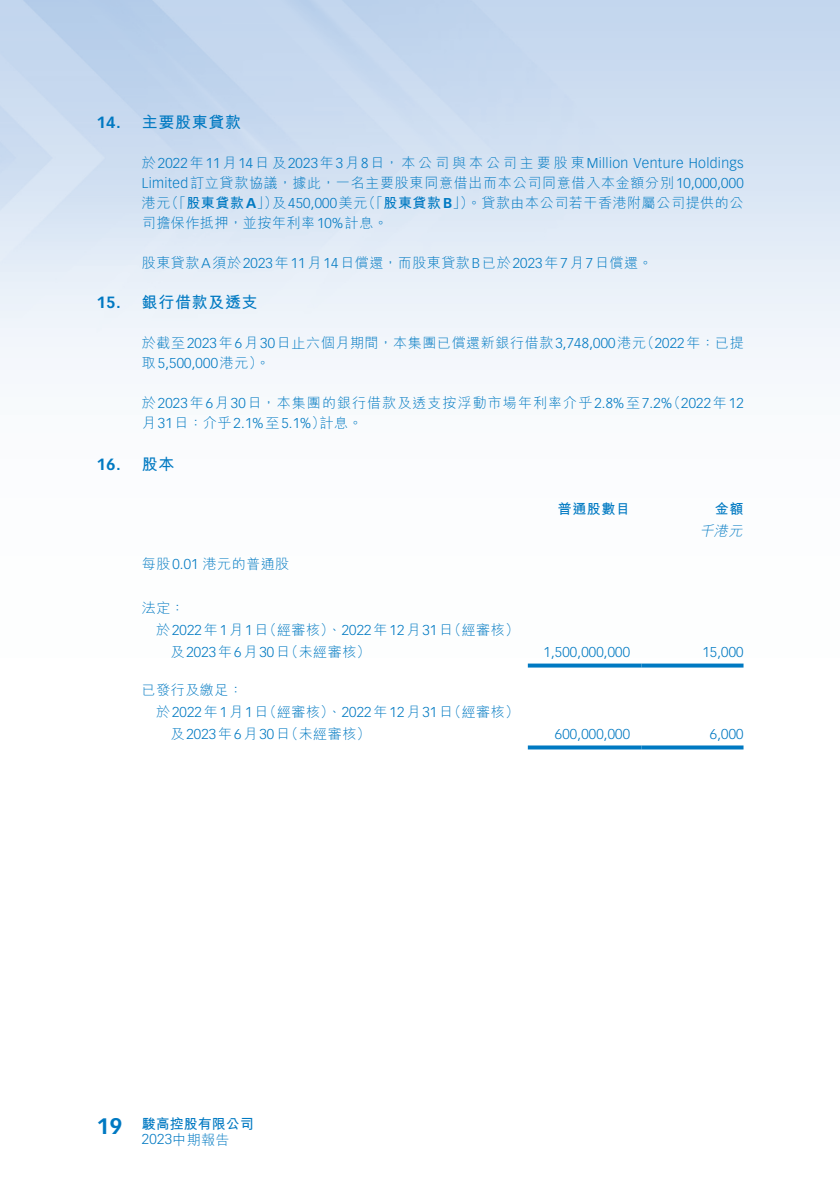
<style>
.page{position:relative;width:840px;height:1191px;background:#fff}
.page>*{position:absolute;margin:0;border:0;box-sizing:border-box;transform-origin:0 0}
.t1{font:700 22px "Vectora LT Std";color:#0079c2}
._07_NH1{font:700 16px "M Hei HK";letter-spacing:.04em;color:#0079c2}
._07_NH1-2{font:700 16px "Vectora LT Std";color:#0079c2}
._06_Notes{font:300 14px/20px "M Hei HK";letter-spacing:.045em;color:#0079c2}
._51_N_Table_txt{font:300 14px "M Hei HK";letter-spacing:.035em;color:#0079c2}
._06_Notes-2{font:300 14px/20px "M Hei HK";letter-spacing:.075em;color:#0079c2}
._06_Notes-3{font:300 14px "Vectora LT Std";letter-spacing:.015em;color:#0079c2}
._51_N_Table_txt-2{font:300 14px "Vectora LT Std";letter-spacing:.015em;color:#0079c2}
._51_N_Table_txt-3{font:700 14px "M Hei HK";color:#0079c2}
._51_N_Table_txt-4{font:italic 300 14px "M Hei HK";color:#0079c2}
.s1{font-family:"Vectora LT Std"}
.s2{font-weight:700}
.s3{font-family:"Vectora LT Std";font-weight:700}
.s4{font-family:"M Hei HK"}
</style>
<div class="page">
<svg style="left:527px;top:663px;width:114px;height:4px"></svg>
<svg style="left:641px;top:663px;width:102px;height:4px"></svg>
<svg style="left:527px;top:745px;width:114px;height:4px"></svg>
<svg style="left:641px;top:745px;width:102px;height:4px"></svg>
<p class="_07_NH1-2" style="left:96px;top:112px;width:26px">14.</p>
<p class="_07_NH1-2" style="left:96px;top:292px;width:26px">15.</p>
<p class="_07_NH1-2" style="left:96px;top:454px;width:26px">16.</p>
<p class="_07_NH1" style="left:142px;top:110px;width:101px">主要股東貸款</p>
<p class="_06_Notes" style="left:142px;top:152px;width:603px;text-align:right">於<span class="s1">2022</span>年<span class="s1">11</span>月<span class="s1">14</span>日及 <span class="s1">2023</span>年<span class="s1">3</span>月<span class="s1">8</span>日，本公司與本公司主要股東<span class="s1">Million Venture Holdings<br>Limited</span>訂立貸款協議，據此，一名主要股東同意借出而本公司同意借入本金額分別<span class="s1">10,000,000</span>（「<span class="s2">股東貸款</span><span class="s3">B</span>」）。貸款由本公司若干香港附屬公司提供的公</p>
<p class="_06_Notes" style="left:165px;top:192px;width:114px">（「<span class="s2">股東貸款</span><span class="s3">A</span>」）</p>
<p class="_06_Notes-3" style="left:272px;top:195px;width:97px"><span class="s4">及</span>450,000<span class="s4">美元</span></p>
<p class="_06_Notes" style="left:142px;top:192px;width:247px">港元<br>司擔保作抵押，並按年利率<span class="s1">10%</span>計息。</p>
<p class="_06_Notes" style="left:142px;top:252px;width:511px">股東貸款<span class="s1">A</span>須於<span class="s1">2023</span>年<span class="s1">11</span>月<span class="s1">14</span>日償還，而股東貸款<span class="s1">B</span>已於<span class="s1">2023</span>年<span class="s1">7</span>月<span class="s1">7</span>日償還。</p>
<p class="_07_NH1" style="left:142px;top:290px;width:117px">銀行借款及透支</p>
<p class="_06_Notes" style="left:640px;top:332px;width:105px">（<span class="s1">2022</span>年：已提</p>
<p class="_06_Notes" style="left:142px;top:332px;width:505px">於截至<span class="s1">2023</span>年<span class="s1">6</span>月<span class="s1">30</span>日止六個月期間，本集團已償還新銀行借款<span class="s1">3,748,000</span>港元取<span class="s1">5,500,000</span>港元。(</p>
<p class="_06_Notes-2" style="left:319px;top:392px;width:353px;text-indent:-178px">於<span class="s1">2023</span>年<span class="s1">6</span>月<span class="s1">30</span>日，本集團的銀行借款及透支按浮動市場年利率介乎<span class="s1">2.8%</span>至<span class="s1">7.2%</span>計息。</p>
<p class="_06_Notes-3" style="left:666px;top:395px;width:78px"><span class="s4">（</span>2022<span class="s4">年</span>12</p>
<p class="_06_Notes-3" style="left:142px;top:415px;width:185px"><span class="s4">月</span>31<span class="s4">日：介乎</span>2.1%<span class="s4">至</span>5.1%<span class="s4">）</span></p>
<p class="_07_NH1" style="left:142px;top:452px;width:34px">股本</p>
<p class="_51_N_Table_txt" style="left:142px;top:557px;width:149px">每股<span class="s1">0.01</span> 港元的普通股</p>
<p class="_51_N_Table_txt" style="left:142px;top:601px;width:44px">法定：</p>
<p class="_51_N_Table_txt" style="left:156px;top:623px;width:364px">於<span class="s1">2022</span>年<span class="s1">1</span>月<span class="s1">1</span> （日 經審核）、<span class="s1">2022</span>年<span class="s1">12</span>月<span class="s1">31</span> （日 經審核(</p>
<p class="_51_N_Table_txt" style="left:170px;top:645px;width:202px">及<span class="s1">2023</span>年<span class="s1">6</span>月<span class="s1">30</span> （日 未經審核(</p>
<p class="_51_N_Table_txt" style="left:142px;top:683px;width:102px">已發行及繳足：</p>
<p class="_51_N_Table_txt" style="left:156px;top:705px;width:364px">於<span class="s1">2022</span>年<span class="s1">1</span>月<span class="s1">1</span> （日 經審核）、<span class="s1">2022</span>年<span class="s1">12</span>月<span class="s1">31</span> （日 經審核(</p>
<p class="_51_N_Table_txt" style="left:170px;top:727px;width:202px">及<span class="s1">2023</span>年<span class="s1">6</span>月<span class="s1">30</span> （日 未經審核(</p>
<p class="_51_N_Table_txt-3" style="left:557px;top:498px;width:74px">普通股數目</p>
<p class="_51_N_Table_txt-2" style="left:543px;top:644px;width:88px">1,500,000,000</p>
<p class="_51_N_Table_txt-2" style="left:554px;top:726px;width:77px">600,000,000</p>
<p class="_51_N_Table_txt-3" style="left:714px;top:498px;width:30px">金額</p>
<p class="_51_N_Table_txt-4" style="left:699px;top:523px;width:47px">千港元</p>
<p class="_51_N_Table_txt-2" style="left:702px;top:644px;width:43px">15,000</p>
<p class="_51_N_Table_txt-2" style="left:709px;top:726px;width:35px">6,000</p>
<h1 class="t1" style="left:96px;top:1113px;width:28px">19</h1>
<p class="_51_N_Table_txt-3" style="left:142px;top:1113px;width:113px">駿高控股有限公司</p>
<p class="_06_Notes-3" style="left:142px;top:1130px;width:89px">2023<span class="s4">中期報告</span></p>
</div>
